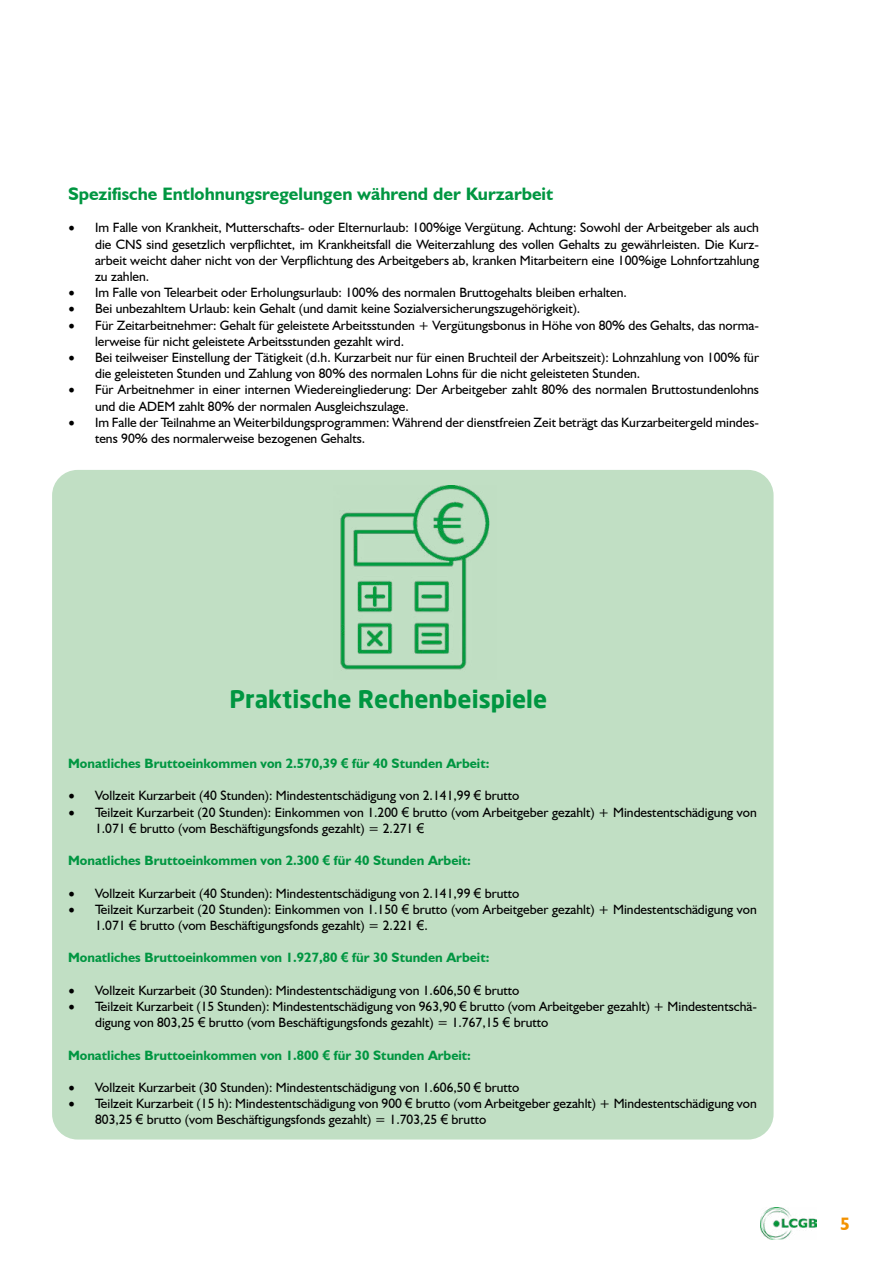
<style>
.page{position:relative;width:893px;height:1263px;background:#fff}
.page>*{position:absolute;margin:0;border:0;box-sizing:border-box;transform-origin:0 0}
.t1{font:700 24px "Neo Sans";color:#009641}
.t2{font:700 18px "Humanist 521 BT";color:#009641}
.t3{font:700 18px "Humanist 521 BT";color:#f39200}
.t4{font:13.5px/16.2px "Humanist 521 BT";color:#000}
.t5{font:700 13.5px "Humanist 521 BT";color:#009641}
.s1{font-family:"Minion Pro";font-size:18px}
.s2{font-family:"Arial"}
</style>
<div class="page">
<img style="left:761px;top:1207px;width:56px;height:33px">
<div style="left:52px;top:470px;width:722px;height:669px;background:#c1dfc4;border-radius:26px"></div>
<img style="left:340px;top:485px;width:150px;height:185px">
<h2 class="t2" style="left:68px;top:183px;width:487px">Spezifische Entlohnungsregelungen während der Kurzarbeit</h2>
<p class="t4" style="left:95px;top:219px;width:665px;text-align:justify;text-indent:-27px"><span class="s1">•</span> Im Falle von Krankheit, Mutterschafts- oder Elternurlaub: 100%ige Vergütung. Achtung: Sowohl der Arbeitgeber als auch die CNS sind gesetzlich verpflichtet, im Krankheitsfall die Weiterzahlung des vollen Gehalts zu gewährleisten. Die Kurz&shy;arbeit weicht daher nicht von der Verpflichtung des Arbeitgebers ab, kranken Mitarbeitern eine 100%ige Lohnfortzahlung zu zahlen.</p>
<p class="t4" style="left:68px;top:284px;width:560px"><span class="s1">•</span> Im Falle von Telearbeit oder Erholungsurlaub: 100% des normalen Bruttogehalts bleiben erhalten.</p>
<p class="t4" style="left:68px;top:300px;width:514px"><span class="s1">•</span> Bei unbezahltem Urlaub: kein Gehalt (und damit keine Sozialversicherungszugehörigkeit).</p>
<p class="t4" style="left:95px;top:317px;width:665px;text-indent:-27px"><span class="s1">•</span> Für Zeitarbeitnehmer: Gehalt für geleistete Arbeitsstunden + Vergütungsbonus in Höhe von 80% des Gehalts, das norma&shy;lerweise für nicht geleistete Arbeitsstunden gezahlt wird.</p>
<p class="t4" style="left:95px;top:349px;width:665px;text-indent:-27px"><span class="s1">•</span> Bei teilweiser Einstellung der Tätigkeit (d.h. Kurzarbeit nur für einen Bruchteil der Arbeitszeit): Lohnzahlung von 100% für die geleisteten Stunden und Zahlung von 80% des normalen Lohns für die nicht geleisteten Stunden.</p>
<p class="t4" style="left:95px;top:381px;width:665px;text-indent:-27px"><span class="s1">•</span> Für Arbeitnehmer in einer internen Wiedereingliederung: Der Arbeitgeber zahlt 80% des normalen Bruttostundenlohns und die ADEM zahlt 80% der normalen Ausgleichszulage.</p>
<p class="t4" style="left:95px;top:414px;width:665px;text-indent:-27px"><span class="s1">•</span> Im Falle der Teilnahme an Weiterbildungsprogrammen: Während der dienstfreien Zeit beträgt das Kurzarbeitergeld mindes&shy;tens 90% des normalerweise bezogenen Gehalts.</p>
<h1 class="t1" style="left:230px;top:684px;width:319px">Praktische Rechenbeispiele</h1>
<p class="t5" style="left:68px;top:755px;width:423px">Monatliches Bruttoeinkommen von 2.570,39 <span class="s2">€</span> für 40 Stunden Arbeit:</p>
<p class="t4" style="left:68px;top:787px;width:453px"><span class="s1">•</span> Vollzeit Kurzarbeit (40 Stunden): Mindestentschädigung von 2.141,99 <span class="s2">€</span> brutto</p>
<p class="t4" style="left:95px;top:803px;width:663px;text-indent:-27px"><span class="s1">•</span> Teilzeit Kurzarbeit (20 Stunden): Einkommen von 1.200 <span class="s2">€</span> brutto (vom Arbeitgeber gezahlt) + Mindestentschädigung von<br>1.071 <span class="s2">€</span> brutto (vom Beschäftigungsfonds gezahlt) = 2.271 <span class="s2">€</span></p>
<p class="t5" style="left:68px;top:852px;width:404px">Monatliches Bruttoeinkommen von 2.300 <span class="s2">€</span> für 40 Stunden Arbeit:</p>
<p class="t4" style="left:68px;top:884px;width:453px"><span class="s1">•</span> Vollzeit Kurzarbeit (40 Stunden): Mindestentschädigung von 2.141,99 <span class="s2">€</span> brutto</p>
<p class="t4" style="left:95px;top:901px;width:663px;text-indent:-27px"><span class="s1">•</span> Teilzeit Kurzarbeit (20 Stunden): Einkommen von 1.150 <span class="s2">€</span> brutto (vom Arbeitgeber gezahlt) + Mindestentschädigung von<br>1.071 <span class="s2">€</span> brutto (vom Beschäftigungsfonds gezahlt) = 2.221 <span class="s2">€</span>.</p>
<p class="t5" style="left:68px;top:949px;width:423px">Monatliches Bruttoeinkommen von 1.927,80 <span class="s2">€</span> für 30 Stunden Arbeit:</p>
<p class="t4" style="left:68px;top:982px;width:453px"><span class="s1">•</span> Vollzeit Kurzarbeit (30 Stunden): Mindestentschädigung von 1.606,50 <span class="s2">€</span> brutto</p>
<p class="t4" style="left:95px;top:998px;width:663px;text-indent:-27px"><span class="s1">•</span> Teilzeit Kurzarbeit (15 Stunden): Mindestentschädigung von 963,90 <span class="s2">€</span> brutto (vom Arbeitgeber gezahlt) + Mindestentschä&shy;digung von 803,25 <span class="s2">€</span> brutto (vom Beschäftigungsfonds gezahlt) = 1.767,15 <span class="s2">€</span> brutto</p>
<p class="t5" style="left:68px;top:1046px;width:404px">Monatliches Bruttoeinkommen von 1.800 <span class="s2">€</span> für 30 Stunden Arbeit:</p>
<p class="t4" style="left:68px;top:1079px;width:453px"><span class="s1">•</span> Vollzeit Kurzarbeit (30 Stunden): Mindestentschädigung von 1.606,50 <span class="s2">€</span> brutto</p>
<p class="t4" style="left:95px;top:1095px;width:663px;text-indent:-27px"><span class="s1">•</span> Teilzeit Kurzarbeit (15 h): Mindestentschädigung von 900 <span class="s2">€</span> brutto (vom Arbeitgeber gezahlt) + Mindestentschädigung von<br>803,25 <span class="s2">€</span> brutto (vom Beschäftigungsfonds gezahlt) = 1.703,25 <span class="s2">€</span> brutto</p>
<h2 class="t3" style="left:840px;top:1213px;width:11px">5</h2>
</div>
